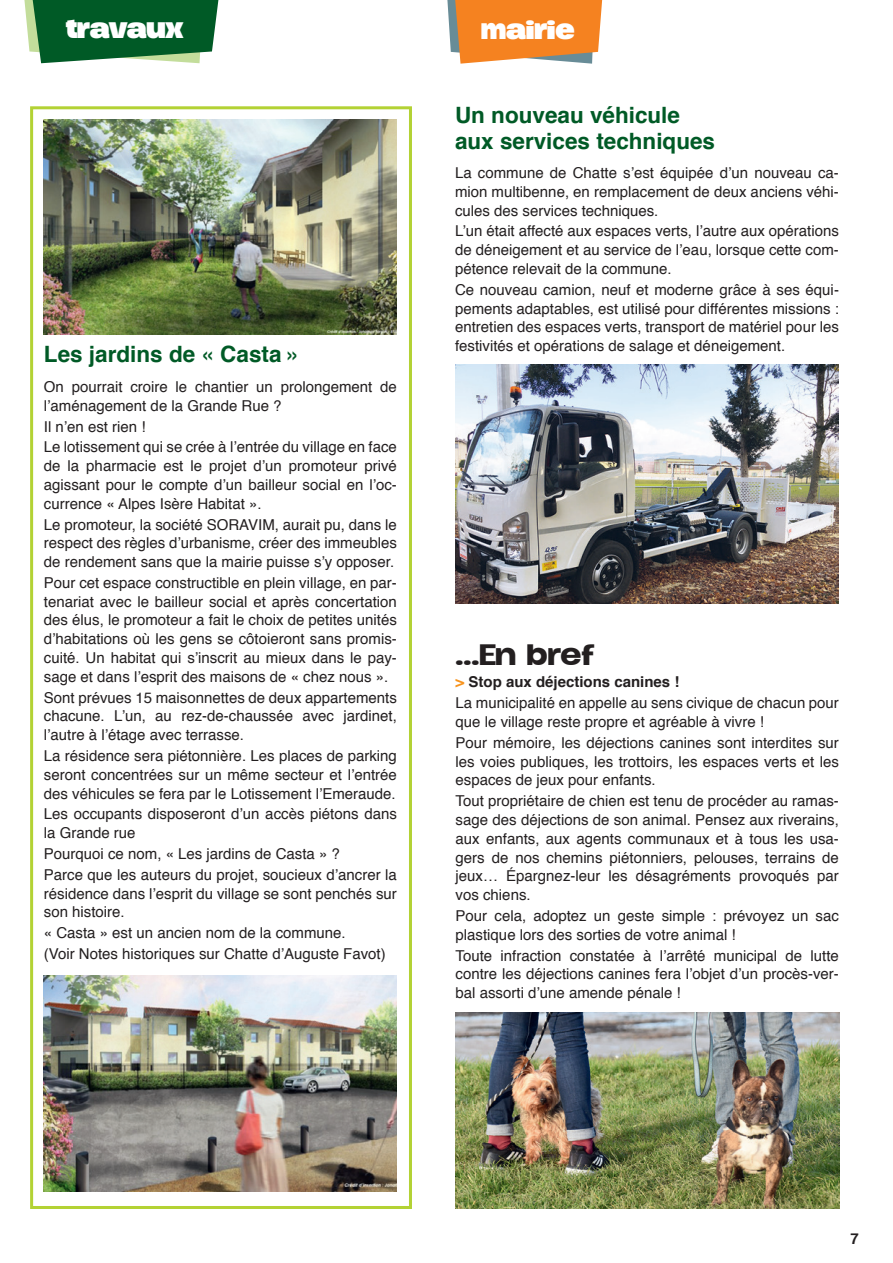
<style>
.page{position:relative;width:893px;height:1263px;background:#fff}
.page>*{position:absolute;margin:0;border:0;box-sizing:border-box;transform-origin:0 0}
.t1{font:500 27px "Duera PERSONALUSE Expanded";color:#231f20}
.t2{font:700 24px "Duera PERSONALUSE Expanded";color:#fff}
.t3{font:700 22.5px/25.5px "Helvetica";color:#005a26}
.t4{font:15px/18.8px "Helvetica";color:#231f20}
.t5{font:700 15px "Helvetica";color:#231f20}
.s1{font-weight:700;color:#f7931d}
.s2{font-weight:700}
</style>
<div class="page">
<svg style="left:24px;top:0;width:194px;height:63px"></svg>
<img style="left:44px;top:119px;width:353px;height:216px">
<img style="left:44px;top:976px;width:353px;height:215px">
<div style="left:30px;top:106px;width:382px;height:1103px;border:3px solid #b3d234"></div>
<img style="left:456px;top:364px;width:382px;height:239px">
<svg style="left:447px;top:0;width:155px;height:64px"></svg>
<img style="left:456px;top:1012px;width:383px;height:197px">
<h2 class="t2" style="left:66px;top:13px;width:118px">TRAVAUX</h2>
<h3 class="t3" style="left:44px;top:342px;width:258px">Les jardins de « Casta »</h3>
<p class="t4" style="left:44px;top:378px;width:354px">On pourrait croire le chantier un prolongement de l’aménagement de la Grande Rue ?</p>
<p class="t4" style="left:44px;top:416px;width:354px;line-height:20.9px">Il n’en est rien !<br>Le lotissement qui se crée à l’entrée du village en face</p>
<p class="t4" style="left:44px;top:457px;width:354px;text-align:justify">de la pharmacie est le projet d’un promoteur privé agissant pour le compte d’un bailleur social en l’oc&shy;currence « Alpes Isère Habitat ».</p>
<p class="t4" style="left:44px;top:515px;width:354px;text-align:justify">Le promoteur, la société SORAVIM, aurait pu, dans le respect des règles d’urbanisme, créer des immeubles de rendement sans que la mairie puisse s’y opposer.</p>
<p class="t4" style="left:44px;top:574px;width:354px;text-align:justify">Pour cet espace constructible en plein village, en par&shy;tenariat avec le bailleur social et après concertation des élus, le promoteur a fait le choix de petites unités d’habitations où les gens se côtoieront sans promis&shy;cuité. Un habitat qui s’inscrit au mieux dans le pay&shy;sage et dans l’esprit des maisons de « chez nous ».</p>
<p class="t4" style="left:44px;top:688px;width:354px;text-align:justify">Sont prévues 15 maisonnettes de deux appartements chacune. L’un, au rez-de-chaussée avec jardinet, l’autre à l’étage avec terrasse.</p>
<p class="t4" style="left:44px;top:747px;width:354px;text-align:justify">La résidence sera piétonnière. Les places de parking seront concentrées sur un même secteur et l’entrée des véhicules se fera par le Lotissement l’Emeraude.</p>
<p class="t4" style="left:44px;top:805px;width:354px">Les occupants disposeront d’un accès piétons dans la Grande rue</p>
<p class="t4" style="left:44px;top:844px;width:354px;line-height:20.9px">Pourquoi ce nom, « Les jardins de Casta » ?<br>Parce que les auteurs du projet, soucieux d’ancrer la</p>
<p class="t4" style="left:44px;top:884px;width:354px">résidence dans l’esprit du village se sont penchés sur son histoire.</p>
<p class="t4" style="left:44px;top:923px;width:343px;line-height:20.9px">« Casta » est un ancien nom de la commune.<br>(Voir Notes historiques sur Chatte d’Auguste Favot)</p>
<h2 class="t2" style="left:481px;top:13px;width:95px">MAIRIE</h2>
<h3 class="t3" style="left:455px;top:103px;width:262px">Un nouveau véhicule aux services techniques</h3>
<p class="t4" style="left:455px;top:164px;width:385px;text-align:justify">La commune de Chatte s’est équipée d’un nouveau ca&shy;mion multibenne, en remplacement de deux anciens véhi&shy;cules des services techniques.</p>
<p class="t4" style="left:455px;top:222px;width:385px;text-align:justify">L’un était affecté aux espaces verts, l’autre aux opérations de déneigement et au service de l’eau, lorsque cette com&shy;pétence relevait de la commune.</p>
<p class="t4" style="left:455px;top:281px;width:385px;text-align:justify">Ce nouveau camion, neuf et moderne grâce à ses équi&shy;pements adaptables, est utilisé pour différentes missions : entretien des espaces verts, transport de matériel pour les festivités et opérations de salage et déneigement.</p>
<h1 class="t1" style="left:456px;top:637px;width:140px">...En bref</h1>
<p class="t4" style="left:456px;top:672px;width:385px;line-height:20.9px"><span class="s1">&gt;</span> <span class="s2">Stop aux déjections canines !<br></span>La municipalité en appelle au sens civique de chacun pour</p>
<p class="t4" style="left:456px;top:712px;width:385px;line-height:20.9px">que le village reste propre et agréable à vivre !<br>Pour mémoire, les déjections canines sont interdites sur</p>
<p class="t4" style="left:456px;top:752px;width:385px">les voies publiques, les trottoirs, les espaces verts et les espaces de jeux pour enfants.</p>
<p class="t4" style="left:456px;top:792px;width:385px;text-align:justify">Tout propriétaire de chien est tenu de procéder au ramas&shy;sage des déjections de son animal. Pensez aux riverains, aux enfants, aux agents communaux et à tous les usa&shy;gers de nos chemins piétonniers, pelouses, terrains de jeux… Épargnez-leur les désagréments provoqués par vos chiens.</p>
<p class="t4" style="left:456px;top:907px;width:385px">Pour cela, adoptez un geste simple : prévoyez un sac plastique lors des sorties de votre animal !</p>
<p class="t4" style="left:456px;top:946px;width:385px;text-align:justify">Toute infraction constatée à l’arrêté municipal de lutte contre les déjections canines fera l’objet d’un procès-ver&shy;bal assorti d’une amende pénale !</p>
<p class="t5" style="left:851px;top:1227px;width:10px">7</p>
</div>
